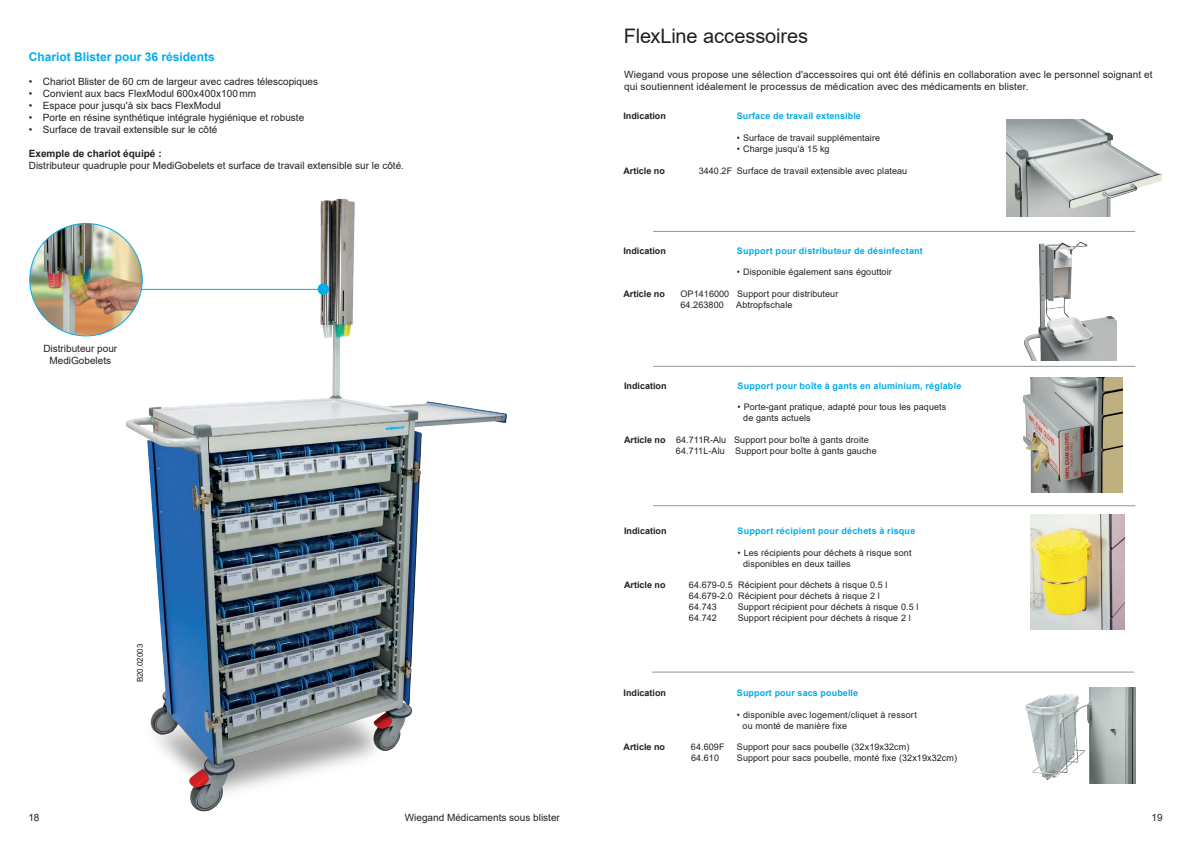
<style>
.page{position:relative;width:1191px;height:842px;background:#fff}
.page>*{position:absolute;margin:0;border:0;box-sizing:border-box;transform-origin:0 0}
.t1{font:20px "Arial";letter-spacing:-.005em;color:#231f20}
.t2{font:700 12px "Arial";color:#00aceb}
.t3{font:10px/12px "Arial";color:#231f20}
.t4{font:700 10px "Arial";color:#231f20}
.t5{font:9px/10.8px "Arial";letter-spacing:.01em;color:#231f20}
.t6{font:700 9px "Arial";letter-spacing:.02em;color:#00aceb}
.t7{font:700 9px "Arial";color:#231f20}
.t8{font:8px "Arial";color:#231f20}
.s1{font-weight:700}
</style>
<div class="page">
<img style="left:83px;top:198px;width:424px;height:614px">
<img style="left:1025px;top:687px;width:110px;height:96px">
<img style="left:1006px;top:120px;width:156px;height:96px">
<img style="left:1024px;top:242px;width:92px;height:118px">
<img style="left:1023px;top:377px;width:100px;height:116px">
<img style="left:1030px;top:514px;width:94px;height:115px">
<hr style="left:652px;top:672px;width:482px;height:1px;background:#939598">
<hr style="left:653px;top:231px;width:482px;height:1px;background:#939598">
<hr style="left:653px;top:366px;width:482px;height:1px;background:#939598">
<hr style="left:653px;top:505px;width:482px;height:1px;background:#939598">
<img style="left:30px;top:224px;width:112px;height:112px">
<div style="left:318px;top:284px;width:10px;height:10px;background:#00aceb;border-radius:50%"></div>
<div style="left:317px;top:283px;width:12px;height:12px;border:1px solid #00aceb;border-radius:50%"></div>
<hr style="left:141px;top:289px;width:181px;height:1px;background:#00aceb">
<h2 class="t2" style="left:29px;top:48px;width:188px">Chariot Blister pour 36 résidents</h2>
<p class="t3" style="left:29px;top:75px;width:291px">• Chariot Blister de 60 cm de largeur avec cadres télescopiques</p>
<p class="t3" style="left:29px;top:87px;width:229px">• Convient aux bacs FlexModul 600x400x100 mm</p>
<p class="t3" style="left:29px;top:99px;width:194px">• Espace pour jusqu'à six bacs FlexModul</p>
<p class="t3" style="left:29px;top:111px;width:277px">• Porte en résine synthétique intégrale hygiénique et robuste</p>
<p class="t3" style="left:29px;top:123px;width:190px">• Surface de travail extensible sur le côté</p>
<p class="t4" style="left:29px;top:146px;width:134px">Exemple de chariot équipé :</p>
<p class="t3" style="left:29px;top:159px;width:377px">Distributeur quadruple pour MediGobelets et surface de travail extensible sur le côté.</p>
<p class="t3" style="left:43px;top:343px;width:75px;text-align:center">Distributeur pour<br>MediGobelets</p>
<p class="t8" style="left:135px;top:682px;width:40px;rotate:-90deg">B20.02003</p>
<h1 class="t1" style="left:624px;top:22px;width:186px">FlexLine accessoires</h1>
<p class="t3" style="left:624px;top:69px;width:530px">Wiegand vous propose une sélection d'accessoires qui ont été définis en collaboration avec le personnel soignant et qui soutiennent idéalement le processus de médication avec des médicaments en blister.</p>
<p class="t7" style="left:623px;top:110px;width:44px">Indication</p>
<p class="t6" style="left:737px;top:110px;width:126px">Surface de travail extensible</p>
<p class="t5" style="left:737px;top:132px;width:145px">• Surface de travail supplémentaire</p>
<p class="t5" style="left:737px;top:143px;width:94px">• Charge jusqu'à 15 kg</p>
<p class="t7" style="left:623px;top:165px;width:43px">Article no</p>
<p class="t5" style="left:698px;top:166px;width:210px">3440.2F Surface de travail extensible avec plateau</p>
<p class="t7" style="left:623px;top:244px;width:44px">Indication</p>
<p class="t6" style="left:737px;top:244px;width:187px">Support pour distributeur de désinfectant</p>
<p class="t5" style="left:737px;top:267px;width:156px">• Disponible également sans égouttoir</p>
<p class="t7" style="left:623px;top:287px;width:43px">Article no</p>
<p class="t5" style="left:680px;top:288px;width:159px">OP1416000 Support pour distributeur<br>64.263800</p>
<p class="t5" style="left:736px;top:299px;width:58px">Abtropfschale</p>
<p class="t7" style="left:624px;top:379px;width:44px">Indication</p>
<p class="t6" style="left:737px;top:379px;width:225px">Support pour boîte à gants en aluminium, réglable</p>
<p class="t5" style="left:743px;top:402px;width:205px;text-indent:-6px">• Porte-gant pratique, adapté pour tous les paquets de gants actuels</p>
<p class="t5" style="left:676px;top:434px;width:202px;text-indent:-52px"><span class="s1">Article no</span> 64.711R-Alu Support pour boîte à gants droite<br>64.711L-Alu Support pour boîte à gants gauche</p>
<p class="t7" style="left:624px;top:525px;width:44px">Indication</p>
<p class="t6" style="left:737px;top:525px;width:179px">Support récipient pour déchets à risque</p>
<p class="t5" style="left:743px;top:547px;width:170px;text-indent:-6px">• Les récipients pour déchets à risque sont disponibles en deux tailles</p>
<p class="t7" style="left:624px;top:579px;width:43px">Article no</p>
<p class="t5" style="left:689px;top:580px;width:200px">64.679-0.5 Récipient pour déchets à risque 0.5 l<br>64.679-2.0 Récipient pour déchets à risque 2 l<br>64.743</p>
<p class="t5" style="left:738px;top:601px;width:182px">Support récipient pour déchets à risque 0.5 l</p>
<p class="t5" style="left:689px;top:612px;width:29px">64.742</p>
<p class="t5" style="left:738px;top:612px;width:174px">Support récipient pour déchets à risque 2 l</p>
<p class="t7" style="left:623px;top:687px;width:44px">Indication</p>
<p class="t6" style="left:737px;top:687px;width:123px">Support pour sacs poubelle</p>
<p class="t5" style="left:742px;top:709px;width:176px;text-indent:-6px">• disponible avec logement/cliquet à ressort ou monté de manière fixe</p>
<p class="t7" style="left:623px;top:741px;width:43px">Article no</p>
<p class="t5" style="left:691px;top:742px;width:35px">64.609F</p>
<p class="t5" style="left:737px;top:742px;width:174px">Support pour sacs poubelle (32x19x32cm)</p>
<p class="t5" style="left:691px;top:752px;width:29px">64.610</p>
<p class="t5" style="left:737px;top:752px;width:222px">Support pour sacs poubelle, monté fixe (32x19x32cm)</p>
<p class="t3" style="left:28px;top:811px;width:13px">18</p>
<p class="t3" style="left:405px;top:811px;width:157px">Wiegand Médicaments sous blister</p>
<p class="t3" style="left:1151px;top:811px;width:13px">19</p>
</div>
